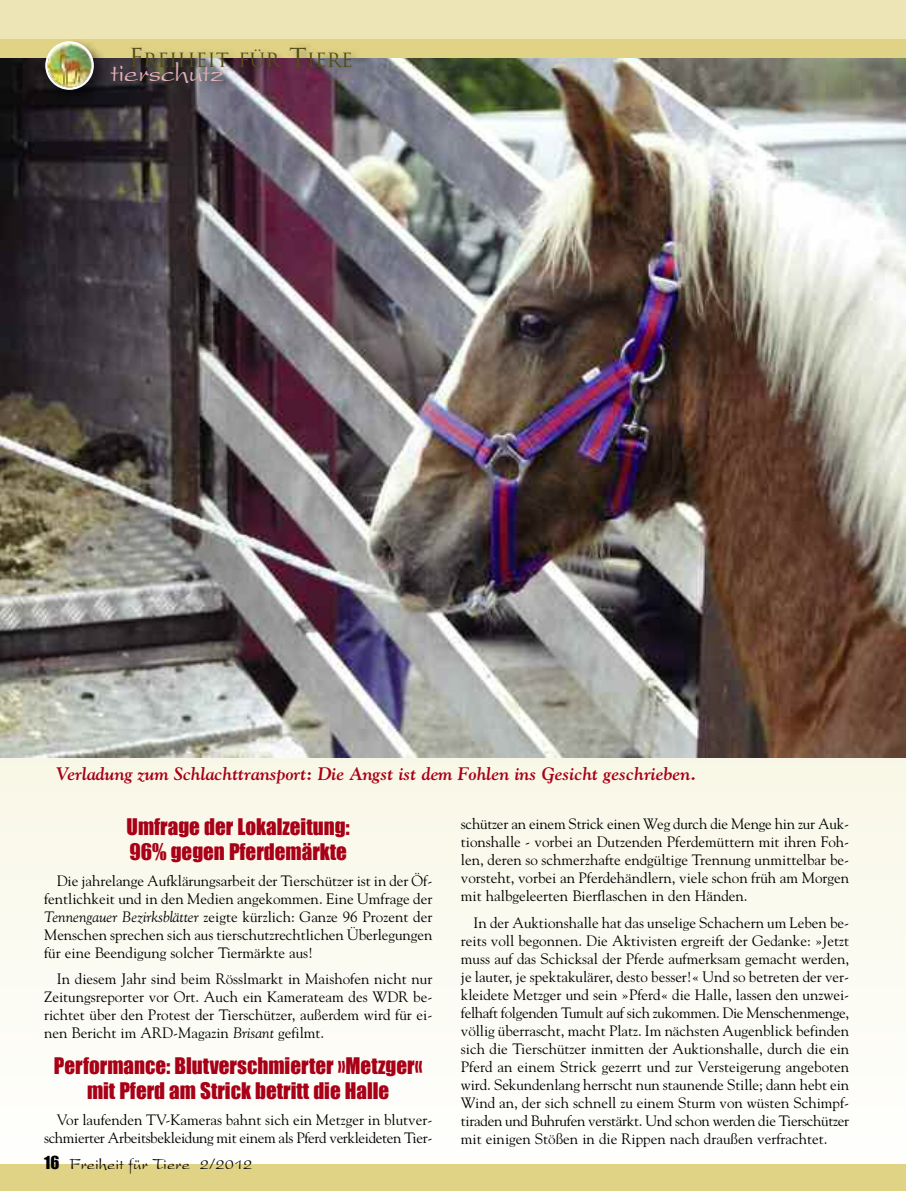
<style>
.page{position:relative;width:906px;height:1191px;background:#fff}
.page>*{position:absolute;margin:0;border:0;box-sizing:border-box;transform-origin:0 0}
.t1{font:29.1px "President Plain";letter-spacing:-.02em;color:#e5b3b9}
.t2{font:21px/25.2px "Impact";color:#a80016}
.t3{font:19.2px "Trajan";color:#534b17}
.t4{font:italic 700 18px "Goudy";letter-spacing:-.005em;color:#a80016}
.t5{font:16.5px "President Plain";color:#000}
.t6{font:15px/18px "Goudy";color:#000;text-align:justify}
.t7{font:15px/18px "Goudy";letter-spacing:-.025em;color:#000;text-align:right}
.s1{font-size:25.5px}
.s2{font-style:italic}
.s3{font-family:"Impact"}
</style>
<div class="page">
<div style="left:0;top:54px;width:906px;height:1131px;background:#fbfbf2"></div>
<img style="left:0;top:58px;width:906px;height:699px">
<div style="left:0;top:6px;width:906px;height:52px;background:#e1d385"></div>
<img style="left:38px;top:40px;width:45px;height:69px">
<img style="left:45px;top:41px;width:38px;height:49px">
<img style="left:101px;top:58px;width:738px;height:70px">
<div style="left:0;top:1164px;width:906px;height:27px;background:#e1d385"></div>
<div style="left:0;top:0;width:906px;height:39px;background:#ede5b6"></div>
<img style="left:83px;top:42px;width:324px;height:70px">
<p class="t3" style="left:129px;top:49px;width:226px"><span class="s1">F</span>REIHEIT FÜR <span class="s1">T</span>IERE</p>
<h1 class="t1" style="left:111px;top:62px;width:115px">tierschutz</h1>
<p class="t4" style="left:57px;top:763px;width:641px">Verladung zum Schlachttransport: Die Angst ist dem Fohlen ins Gesicht geschrieben.</p>
<h2 class="t2" style="left:127px;top:813px;width:225px">Umfrage der Lokalzeitung:<br>96% gegen Pferdemärkte</h2>
<p class="t6" style="left:44px;top:872px;width:390px;text-indent:13px">Die jahrelange Aufklärungsarbeit der Tierschützer ist in der Öf&shy;fentlichkeit und in den Medien angekommen. Eine Umfrage der <span class="s2">Tennengauer Bezirksblätter</span> zeigte kürzlich: Ganze 96 Prozent der Menschen sprechen sich aus tierschutzrechtlichen Überlegungen für eine Beendigung solcher Tiermärkte aus!</p>
<p class="t6" style="left:44px;top:970px;width:390px;text-indent:13px">In diesem Jahr sind beim Rösslmarkt in Maishofen nicht nur Zeitungsreporter vor Ort. Auch ein Kamerateam des WDR be&shy;richtet über den Protest der Tierschützer, außerdem wird für ei&shy;nen Bericht im ARD-Magazin <span class="s2">Brisant</span> gefilmt.</p>
<h2 class="t2" style="left:54px;top:1052px;width:370px;text-align:center">Performance: Blutverschmierter »Metzger« mit Pferd am Strick betritt die Halle</h2>
<p class="t7" style="left:44px;top:1111px;width:390px">Vor laufenden TV-Kameras bahnt sich ein Metzger in blutver&shy;schmierter Arbeitsbekleidung mit einem als Pferd verkleideten Tier-</p>
<p class="t5" style="left:44px;top:1158px;width:210px"><span class="s3">16</span> Freiheit für Tiere 2/2012</p>
<p class="t6" style="left:461px;top:815px;width:390px">schützer an einem Strick einen Weg durch die Menge hin zur Auk&shy;tionshalle - vorbei an Dutzenden Pferdemüttern mit ihren Foh&shy;len, deren so schmerzhafte endgültige Trennung unmittelbar be&shy;vorsteht, vorbei an Pferdehändlern, viele schon früh am Morgen mit halbgeleerten Bierflaschen in den Händen.</p>
<p class="t6" style="left:461px;top:913px;width:390px;text-indent:13px">In der Auktionshalle hat das unselige Schachern um Leben be&shy;reits voll begonnen. Die Aktivisten ergreift der Gedanke: »Jetzt muss auf das Schicksal der Pferde aufmerksam gemacht werden, je lauter, je spektakulärer, desto besser!« Und so betreten der ver&shy;kleidete Metzger und sein »Pferd« die Halle, lassen den unzwei&shy;felhaft folgenden Tumult auf sich zukommen. Die Menschenmenge, völlig überrascht, macht Platz. Im nächsten Augenblick befinden sich die Tierschützer inmitten der Auktionshalle, durch die ein Pferd an einem Strick gezerrt und zur Versteigerung angeboten wird. Sekundenlang herrscht nun staunende Stille; dann hebt ein Wind an, der sich schnell zu einem Sturm von wüsten Schimpf&shy;tiraden und Buhrufen verstärkt. Und schon werden die Tierschützer mit einigen Stößen in die Rippen nach draußen verfrachtet.</p>
</div>
